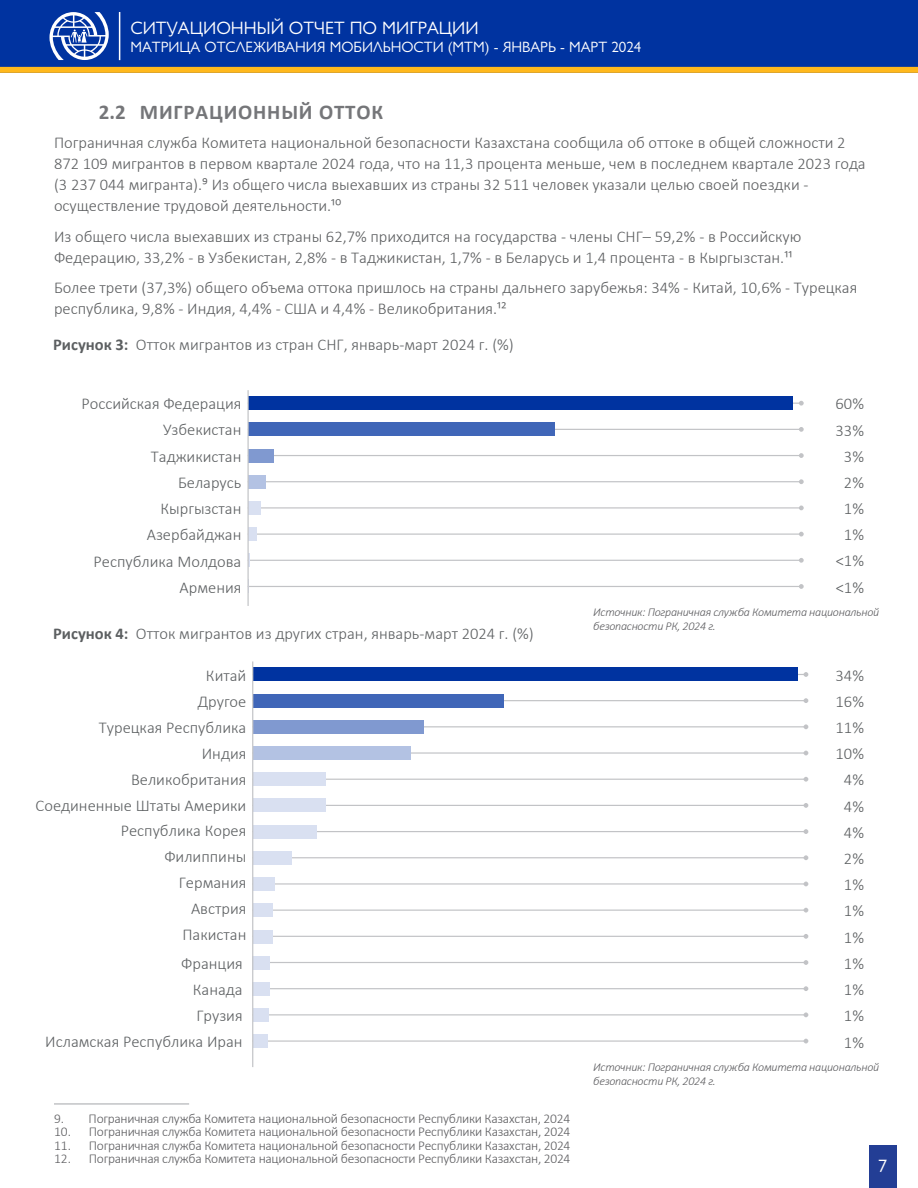
<style>
.page{position:relative;width:918px;height:1188px;background:#fff}
.page>*{position:absolute;margin:0;border:0;box-sizing:border-box;transform-origin:0 0}
.t1{font:700 21px "Calibri";letter-spacing:.04em;color:#757679}
.t2{font:18px "Gill Sans Nova";color:#fff}
.Body_Text{font:300 16.5px/21px "Calibri";color:#5c5e60}
.Sub-title{font:300 16.5px/26px "Calibri";color:#5c5f61;text-align:right}
.Body_Text-2{font:300 16.5px "Calibri";color:#5c5f61}
.t3{font:15px "Gill Sans Nova";color:#fff}
.t4{font:300 13.5px "Calibri";letter-spacing:-.02em;color:#5c5c5f}
.t5{font:italic 300 12px/14.4px "Calibri";letter-spacing:-.02em;color:#5c5c5f}
.s1{font-weight:700}
</style>
<div class="page">
<div style="left:0;top:0;width:918px;height:72px;background:#0033a0"></div>
<div style="left:0;top:67px;width:918px;height:6px;background:#ffb81c"></div>
<svg style="left:50px;top:12px;width:59px;height:48px"></svg>
<hr style="left:119px;top:12px;width:1px;height:48px;background:#fff">
<div style="left:869px;top:1145px;width:27px;height:42px;background:#233e95"></div>
<hr style="left:248px;top:403px;width:553px;height:1px;background:#c2c3c6">
<svg style="left:799px;top:401px;width:5px;height:5px"></svg>
<div style="left:248px;top:397px;width:545px;height:13px;background:#0033a0"></div>
<hr style="left:248px;top:429px;width:553px;height:1px;background:#c2c3c6">
<svg style="left:799px;top:427px;width:5px;height:5px"></svg>
<div style="left:248px;top:423px;width:306px;height:13px;background:#4066b8"></div>
<hr style="left:248px;top:455px;width:553px;height:1px;background:#c2c3c6">
<svg style="left:799px;top:453px;width:5px;height:5px"></svg>
<div style="left:248px;top:449px;width:26px;height:13px;background:#8099d0"></div>
<hr style="left:248px;top:481px;width:553px;height:1px;background:#c2c3c6">
<svg style="left:799px;top:479px;width:5px;height:5px"></svg>
<div style="left:248px;top:475px;width:17px;height:13px;background:#b3c2e3"></div>
<hr style="left:248px;top:507px;width:553px;height:2px;background:#c2c3c6">
<svg style="left:799px;top:506px;width:5px;height:4px"></svg>
<div style="left:248px;top:501px;width:13px;height:13px;background:#d9e0f1"></div>
<hr style="left:248px;top:534px;width:553px;height:1px;background:#c2c3c6">
<svg style="left:799px;top:532px;width:5px;height:5px"></svg>
<div style="left:248px;top:528px;width:9px;height:13px;background:#d9e0f1"></div>
<hr style="left:248px;top:560px;width:553px;height:1px;background:#c2c3c6">
<svg style="left:799px;top:558px;width:5px;height:5px"></svg>
<svg style="left:249px;top:554px;width:1px;height:13px"></svg>
<hr style="left:248px;top:586px;width:553px;height:1px;background:#c2c3c6">
<svg style="left:799px;top:584px;width:5px;height:5px"></svg>
<hr style="left:247px;top:390px;width:2px;height:216px;background:#c2c3c6">
<hr style="left:252px;top:674px;width:554px;height:1px;background:#c2c3c6">
<svg style="left:804px;top:672px;width:4px;height:5px"></svg>
<div style="left:253px;top:668px;width:544px;height:13px;background:#0033a0"></div>
<hr style="left:252px;top:700px;width:554px;height:1px;background:#c2c3c6">
<svg style="left:804px;top:698px;width:4px;height:5px"></svg>
<div style="left:253px;top:694px;width:251px;height:13px;background:#4066b8"></div>
<hr style="left:252px;top:726px;width:554px;height:1px;background:#c2c3c6">
<svg style="left:804px;top:724px;width:4px;height:5px"></svg>
<div style="left:253px;top:720px;width:170px;height:13px;background:#8099d0"></div>
<hr style="left:252px;top:752px;width:554px;height:2px;background:#c2c3c6">
<svg style="left:804px;top:751px;width:4px;height:4px"></svg>
<div style="left:253px;top:747px;width:157px;height:13px;background:#b3c2e3"></div>
<hr style="left:252px;top:779px;width:554px;height:1px;background:#c2c3c6">
<svg style="left:804px;top:777px;width:4px;height:5px"></svg>
<div style="left:253px;top:773px;width:72px;height:13px;background:#d9e0f1"></div>
<hr style="left:252px;top:805px;width:554px;height:1px;background:#c2c3c6">
<svg style="left:804px;top:803px;width:4px;height:5px"></svg>
<div style="left:253px;top:799px;width:72px;height:13px;background:#d9e0f1"></div>
<hr style="left:252px;top:831px;width:554px;height:1px;background:#c2c3c6">
<svg style="left:804px;top:829px;width:4px;height:5px"></svg>
<div style="left:253px;top:825px;width:64px;height:13px;background:#d9e0f1"></div>
<hr style="left:252px;top:857px;width:554px;height:1px;background:#c2c3c6">
<svg style="left:804px;top:855px;width:4px;height:5px"></svg>
<div style="left:253px;top:851px;width:38px;height:13px;background:#d9e0f1"></div>
<hr style="left:252px;top:883px;width:554px;height:2px;background:#c2c3c6">
<svg style="left:804px;top:882px;width:4px;height:4px"></svg>
<div style="left:253px;top:877px;width:21px;height:13px;background:#d9e0f1"></div>
<hr style="left:252px;top:910px;width:554px;height:1px;background:#c2c3c6">
<svg style="left:804px;top:908px;width:4px;height:5px"></svg>
<div style="left:253px;top:904px;width:19px;height:13px;background:#d9e0f1"></div>
<hr style="left:252px;top:936px;width:554px;height:1px;background:#c2c3c6">
<svg style="left:804px;top:934px;width:4px;height:5px"></svg>
<div style="left:253px;top:930px;width:19px;height:13px;background:#d9e0f1"></div>
<hr style="left:252px;top:962px;width:554px;height:1px;background:#c2c3c6">
<svg style="left:804px;top:960px;width:4px;height:5px"></svg>
<div style="left:253px;top:956px;width:17px;height:13px;background:#d9e0f1"></div>
<hr style="left:252px;top:988px;width:554px;height:1px;background:#c2c3c6">
<svg style="left:804px;top:986px;width:4px;height:5px"></svg>
<div style="left:253px;top:982px;width:17px;height:13px;background:#d9e0f1"></div>
<hr style="left:252px;top:1014px;width:554px;height:1px;background:#c2c3c6">
<svg style="left:804px;top:1012px;width:4px;height:5px"></svg>
<div style="left:253px;top:1008px;width:16px;height:13px;background:#d9e0f1"></div>
<hr style="left:252px;top:1040px;width:554px;height:2px;background:#c2c3c6">
<svg style="left:804px;top:1039px;width:4px;height:4px"></svg>
<div style="left:253px;top:1035px;width:14px;height:13px;background:#d9e0f1"></div>
<hr style="left:252px;top:661px;width:1px;height:406px;background:#c2c3c6">
<hr style="left:54px;top:1103px;width:135px;height:2px;background:#c2c3c6">
<p class="t2" style="left:130px;top:17px;width:350px">СИТУАЦИОННЫЙ ОТЧЕТ ПО МИГРАЦИИ</p>
<p class="t3" style="left:130px;top:38px;width:513px">МАТРИЦА ОТСЛЕЖИВАНИЯ МОБИЛЬНОСТИ (MTM) - ЯНВАРЬ - МАРТ 2024</p>
<p class="t1" style="left:99px;top:97px;width:286px">2.2 МИГРАЦИОННЫЙ ОТТОК</p>
<p class="Body_Text" style="left:54px;top:132px;width:813px">Пограничная служба Комитета национальной безопасности Казахстана сообщила об оттоке в общей сложности 2<br>872 109 мигрантов в первом квартале 2024 года, что на 11,3 процента меньше, чем в последнем квартале 2023 года (3 237 044 мигранта).⁹ Из общего числа выехавших из страны 32 511 человек указали целью своей поездки - осуществление трудовой деятельности.¹⁰</p>
<p class="Body_Text" style="left:54px;top:226px;width:749px">Из общего числа выехавших из страны 62,7% приходится на государства - члены СНГ– 59,2% - в Российскую<br>Федерацию, 33,2% - в Узбекистан, 2,8% - в Таджикистан, 1,7% - в Беларусь и 1,4 процента - в Кыргызстан.¹¹</p>
<p class="Body_Text" style="left:54px;top:277px;width:805px">Более трети (37,3%) общего объема оттока пришлось на страны дальнего зарубежья: 34% - Китай, 10,6% - Турецкая республика, 9,8% - Индия, 4,4% - США и 4,4% - Великобритания.¹²</p>
<p class="Body_Text-2" style="left:53px;top:335px;width:462px"><span class="s1">Рисунок 3:</span> Отток мигрантов из стран СНГ, январь-март 2024 г. (%)</p>
<p class="Sub-title" style="left:81px;top:390px;width:162px">Российская Федерация<br>Узбекистан<br>Таджикистан<br>Беларусь<br>Кыргызстан<br>Азербайджан<br>Республика Молдова<br>Армения</p>
<p class="Sub-title" style="left:53px;top:620px;width:482px"><span class="s1">Рисунок 4:</span> Отток мигрантов из других стран, январь-март 2024 г. (%)</p>
<p class="Sub-title" style="left:36px;top:662px;width:212px">Китай<br>Другое<br>Турецкая Республика<br>Индия<br>Великобритания<br>Соединенные Штаты Америки<br>Республика Корея<br>Филиппины<br>Германия<br>Австрия<br>Пакистан</p>
<p class="Sub-title" style="left:45px;top:951px;width:199px">Франция<br>Канада<br>Грузия<br>Исламская Республика Иран</p>
<p class="t4" style="left:54px;top:1110px;width:518px">9. Пограничная служба Комитета национальной безопасности Республики Казахстан, 2024</p>
<p class="t4" style="left:54px;top:1123px;width:518px">10. Пограничная служба Комитета национальной безопасности Республики Казахстан, 2024</p>
<p class="t4" style="left:54px;top:1137px;width:518px">11. Пограничная служба Комитета национальной безопасности Республики Казахстан, 2024</p>
<p class="t4" style="left:54px;top:1150px;width:518px">12. Пограничная служба Комитета национальной безопасности Республики Казахстан, 2024</p>
<p class="Sub-title" style="left:836px;top:391px;width:30px">60%</p>
<p class="Sub-title" style="left:836px;top:417px;width:30px">33%</p>
<p class="Sub-title" style="left:844px;top:443px;width:22px">3%</p>
<p class="Sub-title" style="left:844px;top:469px;width:22px">2%</p>
<p class="Sub-title" style="left:844px;top:495px;width:22px">1%</p>
<p class="Sub-title" style="left:844px;top:522px;width:22px">1%</p>
<p class="Sub-title" style="left:836px;top:548px;width:30px">&lt;1%</p>
<p class="Sub-title" style="left:836px;top:574px;width:30px">&lt;1%</p>
<p class="t5" style="left:593px;top:604px;width:288px">Источник: Пограничная служба Комитета национальной безопасности РК, 2024 г.</p>
<p class="Sub-title" style="left:836px;top:662px;width:30px">34%</p>
<p class="Sub-title" style="left:836px;top:688px;width:30px">16%</p>
<p class="Sub-title" style="left:836px;top:714px;width:30px">11%</p>
<p class="Sub-title" style="left:836px;top:741px;width:30px">10%</p>
<p class="Sub-title" style="left:844px;top:767px;width:22px">4%</p>
<p class="Sub-title" style="left:844px;top:793px;width:22px">4%</p>
<p class="Sub-title" style="left:844px;top:819px;width:22px">4%</p>
<p class="Sub-title" style="left:844px;top:845px;width:22px">2%</p>
<p class="Sub-title" style="left:844px;top:872px;width:22px">1%</p>
<p class="Sub-title" style="left:844px;top:898px;width:22px">1%</p>
<p class="Sub-title" style="left:844px;top:924px;width:22px">1%</p>
<p class="Sub-title" style="left:844px;top:950px;width:22px">1%</p>
<p class="Sub-title" style="left:844px;top:976px;width:22px">1%</p>
<p class="Sub-title" style="left:844px;top:1002px;width:22px">1%</p>
<p class="Sub-title" style="left:844px;top:1029px;width:22px">1%</p>
<p class="t5" style="left:593px;top:1060px;width:288px">Источник: Пограничная служба Комитета национальной безопасности РК, 2024 г.</p>
<p class="t2" style="left:878px;top:1155px;width:10px">7</p>
</div>
